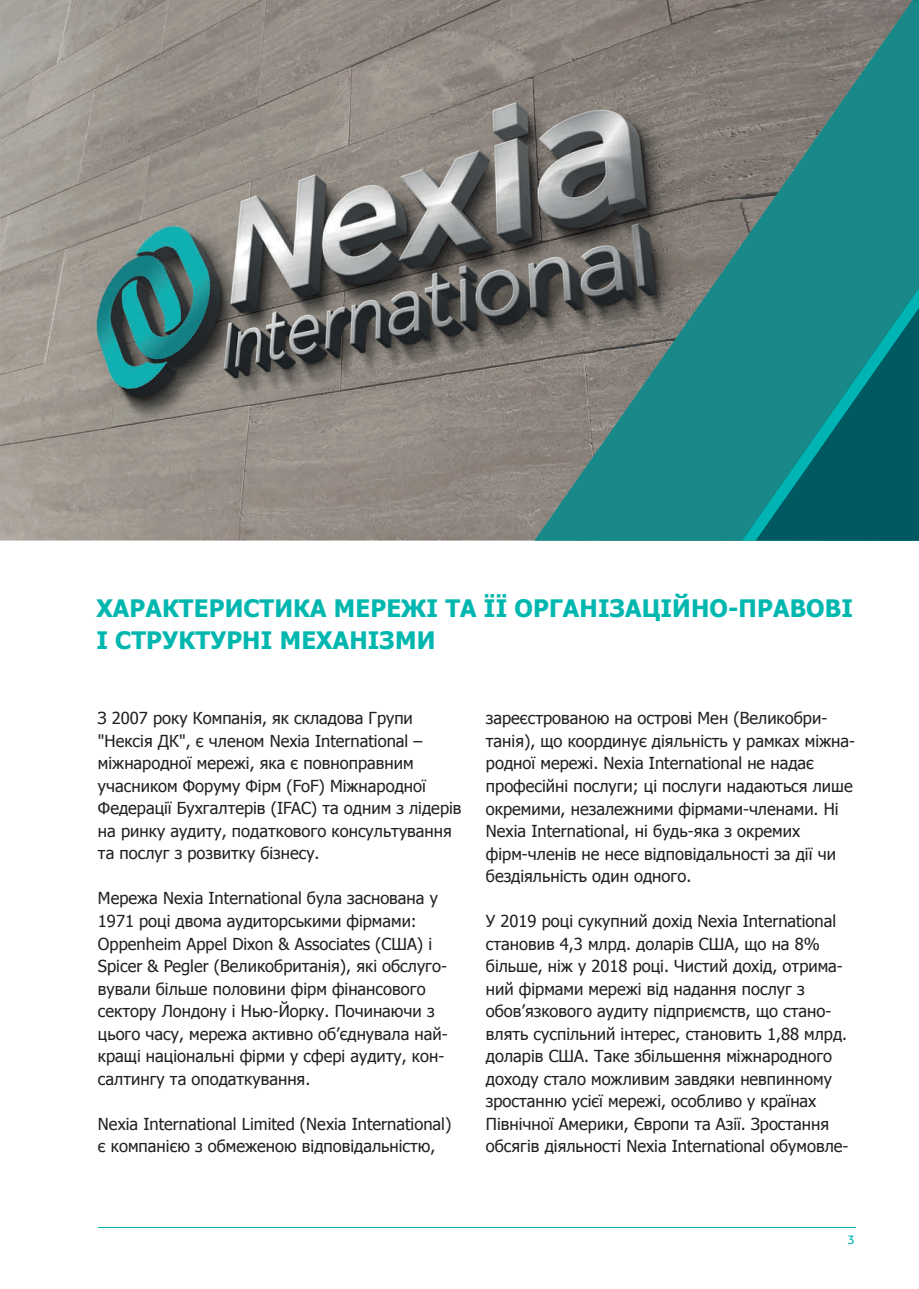
<style>
.page{position:relative;width:919px;height:1289px;background:#fff}
.page>*{position:absolute;margin:0;border:0;box-sizing:border-box;transform-origin:0 0}
.t1{font:700 24px/31.5px "Tahoma";letter-spacing:.005em;color:#00b7af}
.t2{font:16.5px/22.5px "Tahoma";color:#231f20}
.t3{font:13.5px "Effra";color:#00b4b3}
</style>
<div class="page">
<img style="left:0;top:0;width:534px;height:540px">
<hr style="left:98px;top:1226px;width:757px;height:1px;background:#00b4b3">
<svg style="left:534px;top:0;width:384px;height:540px;background:#487c7b"></svg>
<h1 class="t1" style="left:96px;top:591px;width:758px">ХАРАКТЕРИСТИКА МЕРЕЖІ ТА ЇЇ ОРГАНІЗАЦІЙНО-ПРАВОВІ<br>І СТРУКТУРНІ МЕХАНІЗМИ</h1>
<p class="t2" style="left:98px;top:706px;width:365px">З 2007 року Компанія, як складова Групи "Нексія ДК", є членом Nexia International – міжнародної мережі, яка є повноправним учасником Форуму Фірм (FoF) Міжнародної Федерації Бухгалтерів (IFAC) та одним з лідерів на ринку аудиту, податкового консультування та послуг з розвитку бізнесу.</p>
<p class="t2" style="left:98px;top:886px;width:351px">Мережа Nexia International була заснована у 1971 році двома аудиторськими фірмами:<br>Oppenheim Appel Dixon &amp; Associates (США) і Spicer &amp; Pegler (Великобританія), які обслуго&shy;вували більше половини фірм фінансового сектору Лондону і Нью-Йорку. Починаючи з цього часу, мережа активно об’єднувала най&shy;кращі національні фірми у сфері аудиту, кон&shy;салтингу та оподаткування.</p>
<p class="t2" style="left:98px;top:1111px;width:355px">Nexia International Limited (Nexia International) є компанією з обмеженою відповідальністю,</p>
<p class="t2" style="left:486px;top:706px;width:371px">зареєстрованою на острові Мен (Великобри&shy;танія), що координує діяльність у рамках міжна&shy;родної мережі. Nexia International не надає професійні послуги; ці послуги надаються лише окремими, незалежними фірмами-членами. Ні Nexia International, ні будь-яка з окремих фірм-членів не несе відповідальності за дії чи бездіяльність один одного.</p>
<p class="t2" style="left:486px;top:909px;width:364px">У 2019 році сукупний дохід Nexia International становив 4,3 млрд. доларів США, що на 8% більше, ніж у 2018 році. Чистий дохід, отрима&shy;ний фірмами мережі від надання послуг з обов’язкового аудиту підприємств, що стано&shy;влять суспільний інтерес, становить 1,88 млрд. доларів США. Таке збільшення міжнародного доходу стало можливим завдяки невпинному зростанню усієї мережі, особливо у країнах Північної Америки, Європи та Азії. Зростання обсягів діяльності Nexia International обумовле-</p>
<p class="t3" style="left:847px;top:1231px;width:9px">3</p>
</div>
